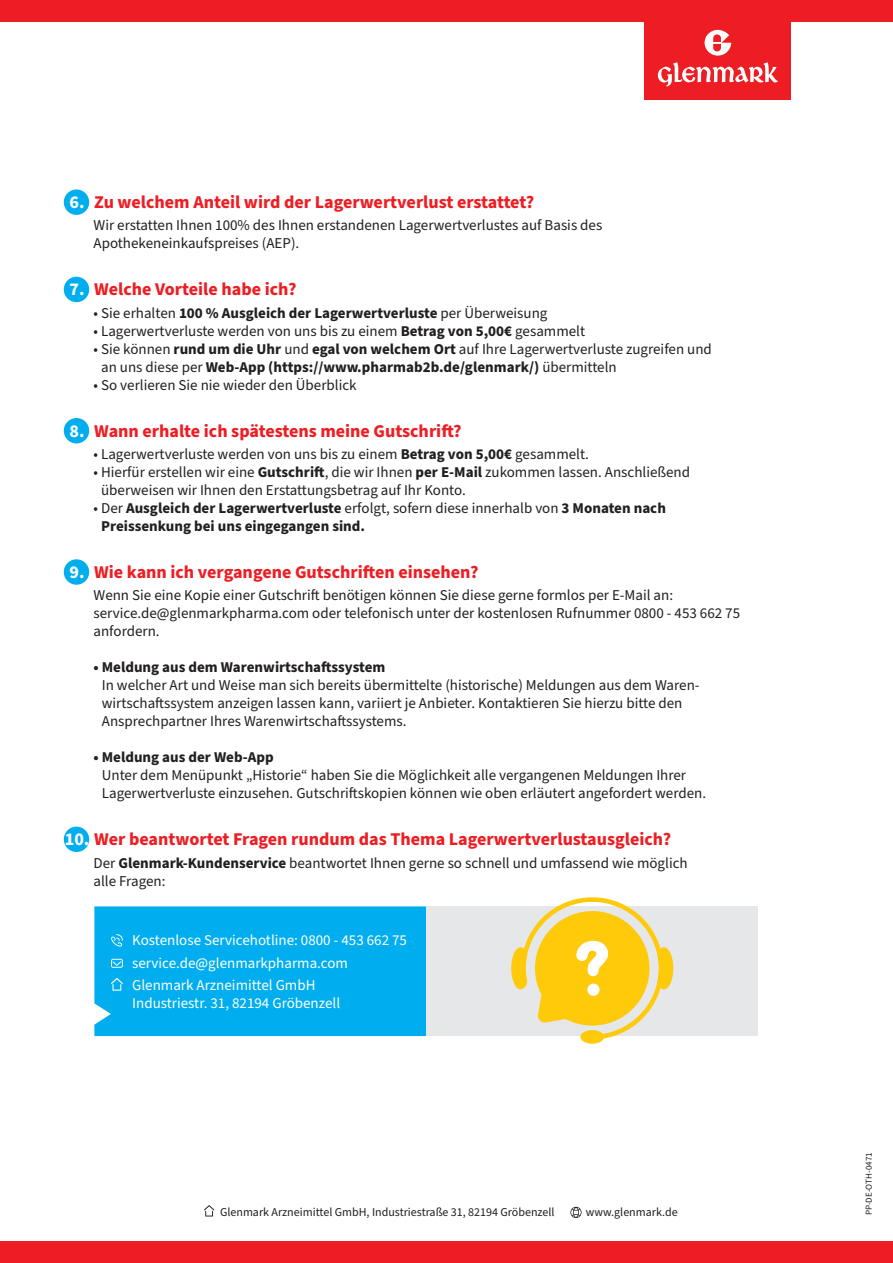
<style>
.page{position:relative;width:893px;height:1263px;background:#fff}
.page>*{position:absolute;margin:0;border:0;box-sizing:border-box;transform-origin:0 0}
.t1{font:700 18px "Source Sans Pro";color:#ee1d23}
.t2{font:15px/18px "Source Sans Pro";color:#231f20}
.t3{font:700 15px/18px "Source Sans Pro";color:#231f20}
.t4{font:15px/22.2px "Source Sans Pro";color:#fff}
.t5{font:12px "Source Sans Pro";color:#231f20}
.t6{font:9px "Source Sans Pro";color:#231f20}
.s1{color:#fff}
.s2{font-weight:400}
.s3{font-weight:700}
</style>
<div class="page">
<div style="left:0;top:1242px;width:893px;height:21px;background:#ee1d23"></div>
<div style="left:0;top:0;width:893px;height:21px;background:#ee1d23"></div>
<div style="left:645px;top:0;width:146px;height:99px;background:#ee1d23"></div>
<svg style="left:705px;top:30px;width:26px;height:26px"></svg>
<svg style="left:658px;top:62px;width:120px;height:25px"></svg>
<div style="left:64px;top:189px;width:25px;height:26px;background:#00aeef;border-radius:50%"></div>
<div style="left:64px;top:277px;width:25px;height:25px;background:#00aeef;border-radius:50%"></div>
<div style="left:64px;top:418px;width:25px;height:25px;background:#00aeef;border-radius:50%"></div>
<div style="left:64px;top:559px;width:25px;height:26px;background:#00aeef;border-radius:50%"></div>
<div style="left:64px;top:827px;width:25px;height:25px;background:#00aeef;border-radius:50%"></div>
<div style="left:426px;top:906px;width:332px;height:130px;background:#e6e7e9"></div>
<div style="left:94px;top:906px;width:332px;height:130px;background:#00aeef"></div>
<svg style="left:511px;top:897px;width:162px;height:142px"></svg>
<div style="left:580px;top:1030px;width:24px;height:14px;background:#feca0a;border-radius:50%"></div>
<svg style="left:570px;top:1207px;width:11px;height:11px"></svg>
<svg style="left:204px;top:1205px;width:10px;height:11px"></svg>
<p class="t1" style="left:70px;top:190px;width:466px"><span class="s1">6.</span> Zu welchem Anteil wird der Lagerwertverlust erstattet?</p>
<p class="t2" style="left:94px;top:217px;width:510px">Wir erstatten Ihnen 100% des Ihnen erstandenen Lagerwertverlustes auf Basis des<br>Apothekeneinkaufspreises (AEP).</p>
<p class="t1" style="left:70px;top:277px;width:228px"><span class="s1">7.</span> Welche Vorteile habe ich?</p>
<p class="t3" style="left:94px;top:304px;width:455px"><span class="s2">• Sie erhalten</span> 100 % Ausgleich der Lagerwertverluste <span class="s2">per Überweisung</span></p>
<p class="t2" style="left:94px;top:322px;width:493px">• Lagerwertverluste werden von uns bis zu einem <span class="s3">Betrag von 5,00€</span> gesammelt</p>
<p class="t2" style="left:101px;top:340px;width:612px;text-indent:-8px">• Sie können <span class="s3">rund um die Uhr</span> und <span class="s3">egal von welchem Ort</span> auf Ihre Lagerwertverluste zugreifen und an uns diese per <span class="s3">Web-App (https://www.pharmab2b.de/glenmark/)</span> übermitteln</p>
<p class="t2" style="left:94px;top:376px;width:265px">• So verlieren Sie nie wieder den Überblick</p>
<p class="t1" style="left:70px;top:418px;width:394px"><span class="s1">8.</span> Wann erhalte ich spätestens meine Gutschrift?</p>
<p class="t2" style="left:94px;top:445px;width:497px">• Lagerwertverluste werden von uns bis zu einem <span class="s3">Betrag von 5,00€</span> gesammelt.</p>
<p class="t2" style="left:101px;top:463px;width:590px;text-indent:-8px">• Hierfür erstellen wir eine <span class="s3">Gutschrift</span>, die wir Ihnen <span class="s3">per E-Mail</span> zukommen lassen. Anschließend überweisen wir Ihnen den Erstattungsbetrag auf Ihr Konto.</p>
<p class="t3" style="left:101px;top:499px;width:566px;text-indent:-8px"><span class="s2">• Der</span> Ausgleich der Lagerwertverluste <span class="s2">erfolgt, sofern diese innerhalb von</span> 3 Monaten nach<br>Preissenkung bei uns eingegangen sind.</p>
<p class="t1" style="left:70px;top:560px;width:410px"><span class="s1">9.</span> Wie kann ich vergangene Gutschriften einsehen?</p>
<p class="t2" style="left:94px;top:587px;width:648px">Wenn Sie eine Kopie einer Gutschrift benötigen können Sie diese gerne formlos per E-Mail an: service.de@glenmarkpharma.com oder telefonisch unter der kostenlosen Rufnummer 0800 - 453 662 75 anfordern.</p>
<p class="t3" style="left:94px;top:659px;width:293px">• Meldung aus dem Warenwirtschaftssystem</p>
<p class="t2" style="left:102px;top:677px;width:598px">In welcher Art und Weise man sich bereits übermittelte (historische) Meldungen aus dem Waren&shy;wirtschaftssystem anzeigen lassen kann, variiert je Anbieter. Kontaktieren Sie hierzu bitte den<br>Ansprechpartner Ihres Warenwirtschaftssystems.</p>
<p class="t3" style="left:94px;top:749px;width:182px">• Meldung aus der Web-App</p>
<p class="t2" style="left:102px;top:767px;width:606px">Unter dem Menüpunkt „Historie“ haben Sie die Möglichkeit alle vergangenen Meldungen Ihrer<br>Lagerwertverluste einzusehen. Gutschriftskopien können wie oben erläutert angefordert werden.</p>
<p class="t1" style="left:65px;top:827px;width:608px"><span class="s1">10.</span> Wer beantwortet Fragen rundum das Thema Lagerwertverlustausgleich?</p>
<p class="t2" style="left:94px;top:854px;width:596px">Der <span class="s3">Glenmark-Kundenservice</span> beantwortet Ihnen gerne so schnell und umfassend wie möglich alle Fragen:</p>
<p class="t4" style="left:132px;top:930px;width:276px">Kostenlose Servicehotline: 0800 - 453 662 75 service.de@glenmarkpharma.com<br>Glenmark Arzneimittel GmbH</p>
<p class="t4" style="left:132px;top:992px;width:209px">Industriestr. 31, 82194 Gröbenzell</p>
<p class="t5" style="left:220px;top:1204px;width:336px">Glenmark Arzneimittel GmbH, Industriestraße 31, 82194 Gröbenzell</p>
<p class="t5" style="left:586px;top:1204px;width:93px">www.glenmark.de</p>
<p class="t6" style="left:863px;top:1215px;width:64px;rotate:-90deg">PP-DE-OTH-0471</p>
</div>
